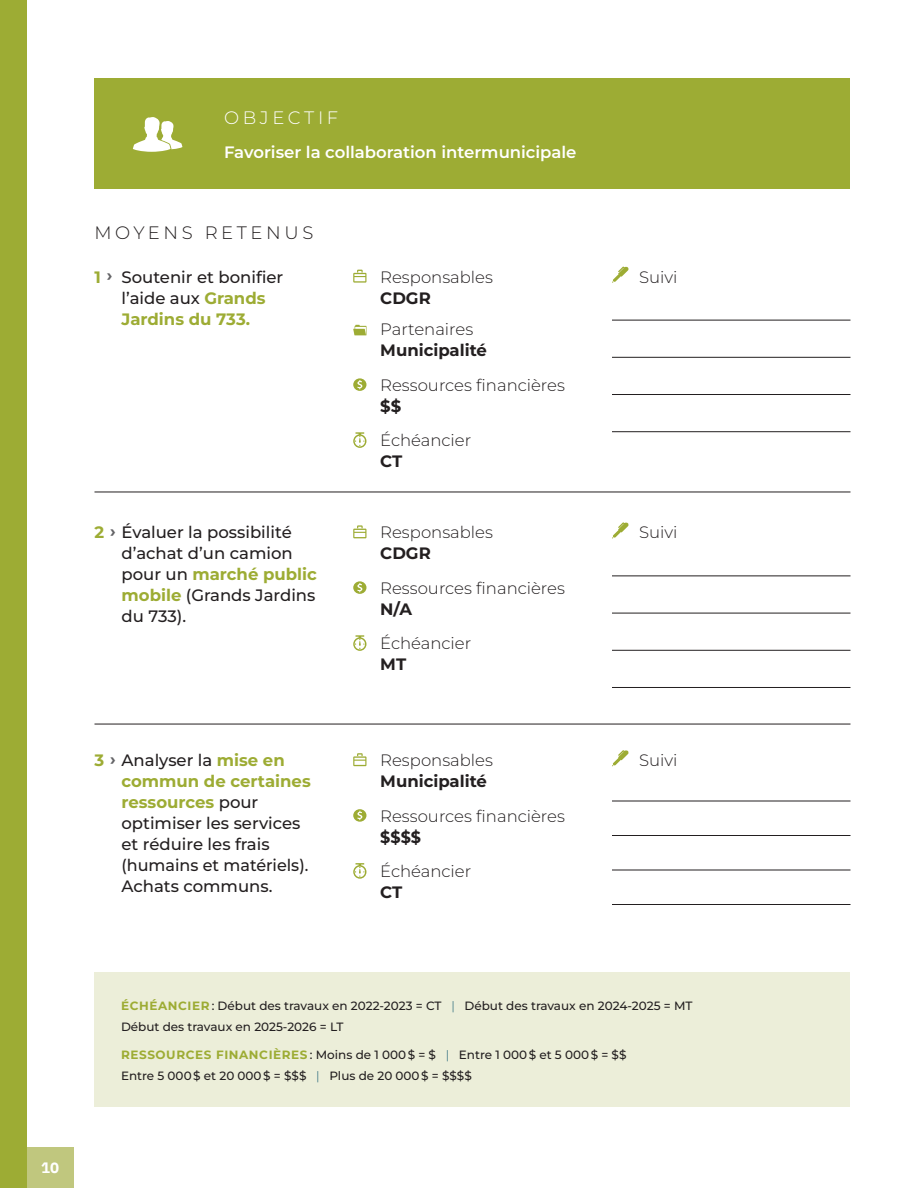
<style>
.page{position:relative;width:918px;height:1188px;background:#fff}
.page>*{position:absolute;margin:0;border:0;box-sizing:border-box;transform-origin:0 0}
.t1{font:300 18px "Montserrat";letter-spacing:.2em;color:#231f20}
.t2{font:300 18px "Montserrat";letter-spacing:.2em;color:#fff}
.Texte_courant{font:500 16.5px/21px "Montserrat";color:#231f20}
.Texte_courant_light{font:300 16.5px/21px "Montserrat";color:#231f20}
.t3{font:600 16.5px "Montserrat";color:#fff}
.t4{font:700 16.5px/21px "Montserrat";color:#231f20}
.t5{font:700 15px "IBM Plex Sans";color:#fff}
.t6{font:500 12px/21px "Montserrat";color:#231f20}
.s1{font-weight:700;color:#9dac34}
.s2{font-weight:700;color:#636366}
.s3{font-weight:700}
.s4{font-weight:300}
.s5{font-weight:300;color:#105870}
</style>
<div class="page">
<div style="left:27px;top:1147px;width:46px;height:41px;background:#c0c77e"></div>
<div style="left:0;top:0;width:27px;height:1188px;background:#9dac34"></div>
<div style="left:94px;top:78px;width:756px;height:111px;background:#9dac34"></div>
<svg style="left:353px;top:270px;width:13px;height:13px"></svg>
<svg style="left:353px;top:325px;width:14px;height:10px"></svg>
<svg style="left:353px;top:378px;width:13px;height:13px"></svg>
<svg style="left:353px;top:432px;width:13px;height:16px"></svg>
<svg style="left:353px;top:525px;width:13px;height:13px"></svg>
<svg style="left:353px;top:581px;width:13px;height:13px"></svg>
<svg style="left:353px;top:635px;width:13px;height:16px"></svg>
<svg style="left:353px;top:753px;width:13px;height:13px"></svg>
<svg style="left:353px;top:809px;width:13px;height:13px"></svg>
<svg style="left:353px;top:863px;width:13px;height:16px"></svg>
<hr style="left:612px;top:320px;width:238px;height:1px;background:#231f20">
<hr style="left:612px;top:357px;width:238px;height:1px;background:#231f20">
<hr style="left:612px;top:394px;width:238px;height:1px;background:#231f20">
<hr style="left:612px;top:431px;width:238px;height:1px;background:#231f20">
<svg style="left:612px;top:267px;width:17px;height:16px"></svg>
<hr style="left:612px;top:576px;width:238px;height:1px;background:#231f20">
<hr style="left:612px;top:613px;width:238px;height:1px;background:#231f20">
<hr style="left:612px;top:650px;width:238px;height:1px;background:#231f20">
<hr style="left:612px;top:687px;width:238px;height:1px;background:#231f20">
<svg style="left:612px;top:522px;width:17px;height:17px"></svg>
<hr style="left:612px;top:801px;width:238px;height:1px;background:#231f20">
<hr style="left:612px;top:835px;width:238px;height:1px;background:#231f20">
<hr style="left:612px;top:870px;width:238px;height:1px;background:#231f20">
<hr style="left:612px;top:904px;width:238px;height:1px;background:#231f20">
<svg style="left:612px;top:750px;width:17px;height:16px"></svg>
<hr style="left:94px;top:492px;width:756px;height:1px;background:#231f20">
<hr style="left:94px;top:724px;width:756px;height:1px;background:#231f20">
<svg style="left:133px;top:117px;width:49px;height:35px"></svg>
<div style="left:94px;top:972px;width:756px;height:135px;background:#eceed9"></div>
<p class="t2" style="left:224px;top:106px;width:116px">OBJECTIF</p>
<p class="t3" style="left:224px;top:141px;width:354px">Favoriser la collaboration intermunicipale</p>
<p class="t1" style="left:94px;top:221px;width:220px">MOYENS RETENUS</p>
<p class="Texte_courant" style="left:94px;top:266px;width:190px;text-align:center"><span class="s1">1</span> <span class="s2">›</span> Soutenir et bonifier l’aide aux <span class="s1">Grands<br>Jardins du 733.</span></p>
<p class="Texte_courant_light" style="left:380px;top:266px;width:114px">Responsables<br><span class="s3">CDGR</span></p>
<p class="t4" style="left:380px;top:319px;width:108px"><span class="s4">Partenaires<br></span>Municipalité</p>
<p class="Texte_courant_light" style="left:380px;top:374px;width:186px">Ressources financières <span class="s3">$$</span></p>
<p class="Texte_courant_light" style="left:380px;top:430px;width:92px">Échéancier<br><span class="s3">CT</span></p>
<p class="Texte_courant" style="left:122px;top:522px;width:197px;text-indent:-27px"><span class="s1">2</span> <span class="s2">›</span> Évaluer la possibilité d’achat d’un camion pour un <span class="s1">marché public mobile</span> (Grands Jardins du 733).</p>
<p class="Texte_courant_light" style="left:380px;top:522px;width:114px">Responsables<br><span class="s3">CDGR</span></p>
<p class="Texte_courant_light" style="left:380px;top:577px;width:186px">Ressources financières<br><span class="s3">N/A</span></p>
<p class="Texte_courant_light" style="left:380px;top:633px;width:92px">Échéancier<br><span class="s3">MT</span></p>
<p class="Texte_courant" style="left:122px;top:749px;width:191px;text-indent:-27px"><span class="s1">3</span> <span class="s2">›</span> Analyser la <span class="s1">mise en commun de certaines ressources</span> pour optimiser les services et réduire les frais (humains et matériels).<br>Achats communs.</p>
<p class="Texte_courant_light" style="left:380px;top:749px;width:114px">Responsables<br><span class="s3">Municipalité</span></p>
<p class="Texte_courant_light" style="left:380px;top:805px;width:186px">Ressources financières <span class="s3">$$$$</span></p>
<p class="Texte_courant_light" style="left:380px;top:860px;width:92px">Échéancier<br><span class="s3">CT</span></p>
<p class="Texte_courant_light" style="left:639px;top:266px;width:40px">Suivi</p>
<p class="Texte_courant_light" style="left:639px;top:522px;width:40px">Suivi</p>
<p class="Texte_courant_light" style="left:639px;top:750px;width:40px">Suivi</p>
<p class="t5" style="left:41px;top:1155px;width:20px">10</p>
<p class="t6" style="left:121px;top:995px;width:573px"><span class="s1">ÉCHÉANCIER</span> : Début des travaux en 2022-2023 = CT <span class="s5">|</span> Début des travaux en 2024-2025 = MT<br>Début des travaux en 2025-2026 = LT</p>
<p class="t6" style="left:121px;top:1044px;width:507px"><span class="s1">RESSOURCES FINANCIÈRES</span> : Moins de 1 000 $ = $ <span class="s5">|</span> Entre 1 000 $ et 5 000 $ = $$<br>Entre 5 000 $ et 20 000 $ = $$$ <span class="s5">|</span> Plus de 20 000 $ = $$$$</p>
</div>
